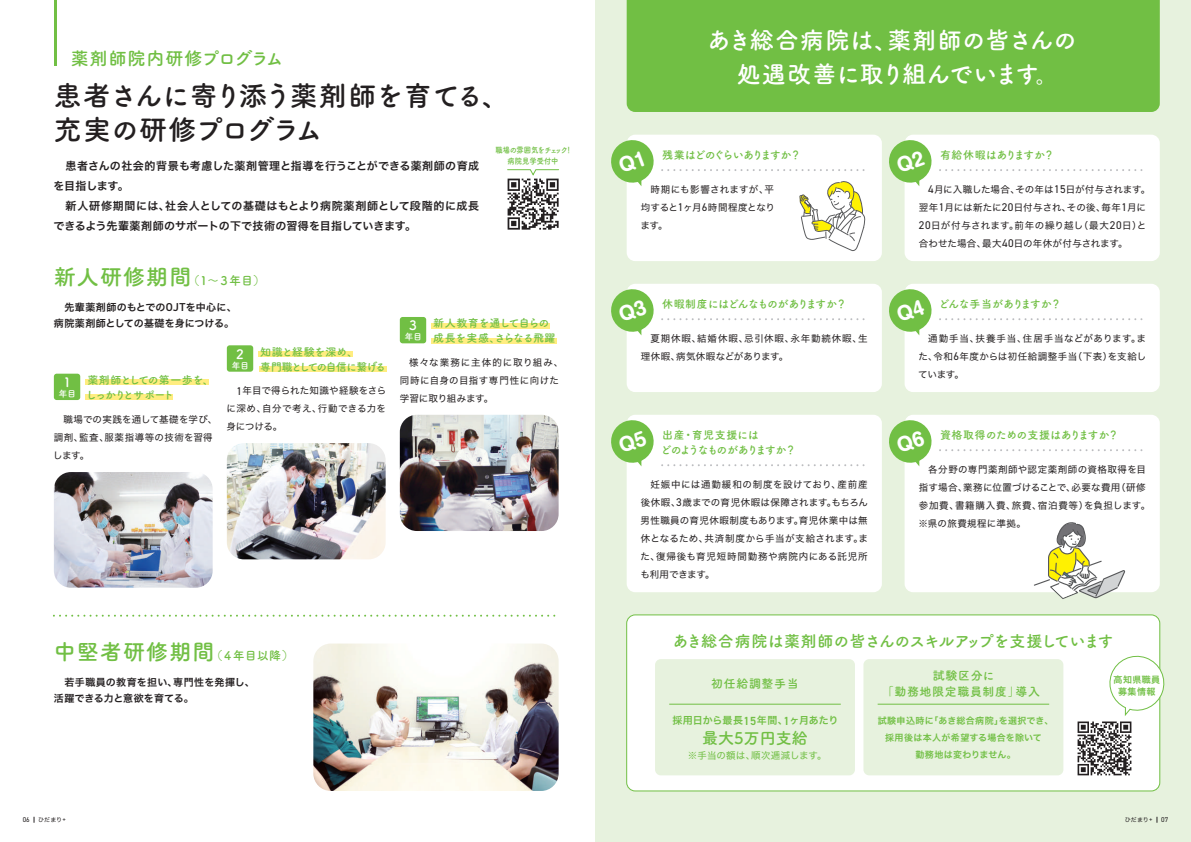
<style>
.page{position:relative;width:1191px;height:842px;background:#fff}
.page>*{position:absolute;margin:0;border:0;box-sizing:border-box;transform-origin:0 0}
.t1{font:28px/34px "Tsuku A Rd Gothic Std B";letter-spacing:-.045em;color:#231f20}
.t2{font:24px/34px "Tsuku A Rd Gothic Std B";letter-spacing:-.01em;color:#fff;text-align:center}
.t3{font:22px "Tsuku A Rd Gothic Std B";letter-spacing:.05em;color:#71bf44}
.t4{font:18px "Tsuku A Rd Gothic Std B";letter-spacing:.05em;color:#71bf44}
.t5{font:16px "Tsuku A Rd Gothic Std B";letter-spacing:-.04em;color:#71bf44}
.t6{font:16px "Tsuku B Rd Gothic Std B";color:#71bf44}
.t7{font:13px "Tsuku A Rd Gothic Std B";color:#fff}
.t8{font:12px/16px "Tsuku A Rd Gothic Std B";letter-spacing:.05em;color:#71bf44;text-align:center}
.t9{font:11px/20px "Hiragino Sans W6";letter-spacing:.02em;color:#231f20}
.t10{font:11px/15px "Tsuku A Rd Gothic Std B";letter-spacing:-.06em;color:#71bf44}
.t11{font:11px "Tsuku A Rd Gothic Std B";letter-spacing:-.01em;color:#71bf44}
.t12{font:11px/15px "Tsuku A Rd Gothic Std B";letter-spacing:-.08em;color:#71bf44}
.t13{font:11px "Tsuku A Rd Gothic Std B";letter-spacing:-.095em;color:#71bf44}
.t14{font:11px "Tsuku A Rd Gothic Std B";letter-spacing:-.14em;color:#71bf44}
.t15{font:11px "Tsuku A Rd Gothic Std B";letter-spacing:-.03em;color:#71bf44}
.t16{font:11px "Tsuku A Rd Gothic Std B";letter-spacing:.05em;color:#71bf44}
.t17{font:10px/16px "Hiragino Sans W6";letter-spacing:.02em;color:#231f20}
.t18{font:10px "Hiragino Sans W6";letter-spacing:-.01em;color:#71bf44}
.t19{font:9.5px/18px "Hiragino Sans W4";letter-spacing:.035em;color:#231f20;text-align:justify}
.t20{font:9.5px/18px "Hiragino Sans W4";letter-spacing:.01em;color:#231f20}
.t21{font:9.5px/18px "Hiragino Sans W4";letter-spacing:.055em;color:#231f20}
.t22{font:9.5px "Hiragino Sans W4";letter-spacing:.025em;color:#71bf44}
.t23{font:9px/17px "Hiragino Sans W6";letter-spacing:.04em;color:#71bf44;text-align:center}
.t24{font:9px "Tsuku A Rd Gothic Std B";color:#fff}
.t25{font:8px/11px "Tsuku A Rd Gothic Std B";color:#71bf44;text-align:center;scale:.91 1}
.t26{font:7px "DIN2014";color:#231f20}
.t27{font:6px "Hiragino Sans W4";letter-spacing:.02em;color:#231f20}
.s1{font-size:22px}
.s2{font-family:"DIN2014";font-weight:600;font-size:11.5px}
.s3{font-family:"DIN2014";font-size:11.2px}
.s4{font-size:12px}
.s5{font-family:"DIN2014";font-weight:600;font-size:11.8px}
.s6{font-family:"DIN2014";font-size:7px}
.s7{font-family:"DIN2014";font-size:6.9px}
</style>
<div class="page">
<div style="left:595px;top:0;width:596px;height:842px;background:#e7f2de"></div>
<hr style="left:54px;top:0;width:3px;height:65px;background:#71bf44">
<div style="left:86px;top:380px;width:123px;height:5px;background:#ffed80"></div>
<div style="left:86px;top:394px;width:87px;height:6px;background:#ffed80"></div>
<div style="left:259px;top:351px;width:94px;height:6px;background:#ffed80"></div>
<div style="left:259px;top:366px;width:127px;height:6px;background:#ffed80"></div>
<div style="left:431px;top:323px;width:119px;height:6px;background:#ffed80"></div>
<div style="left:431px;top:338px;width:126px;height:5px;background:#ffed80"></div>
<div style="left:626px;top:615px;width:533px;height:176px;background:#fff;border-radius:9px"></div>
<div style="left:626px;top:614px;width:534px;height:177px;border:1px solid #71bf44;border-radius:9px"></div>
<svg style="left:54px;top:615px;width:502px;height:2px"></svg>
<div style="left:655px;top:659px;width:200px;height:116px;background:#e7f2de;border-radius:6px"></div>
<hr style="left:669px;top:704px;width:171px;height:1px;background:#71bf44">
<div style="left:863px;top:659px;width:200px;height:116px;background:#e7f2de;border-radius:6px"></div>
<hr style="left:877px;top:704px;width:172px;height:1px;background:#71bf44">
<div style="left:626px;top:135px;width:256px;height:126px;background:#fff;border-radius:9px"></div>
<div style="left:904px;top:135px;width:255px;height:126px;background:#fff;border-radius:9px"></div>
<div style="left:626px;top:284px;width:256px;height:108px;background:#fff;border-radius:9px"></div>
<div style="left:904px;top:284px;width:255px;height:108px;background:#fff;border-radius:9px"></div>
<div style="left:626px;top:415px;width:256px;height:177px;background:#fff;border-radius:9px"></div>
<div style="left:904px;top:415px;width:255px;height:177px;background:#fff;border-radius:9px"></div>
<div style="left:626px;top:0;width:533px;height:112px;background:#71bf44"></div>
<div style="left:54px;top:374px;width:26px;height:26px;background:#71bf44;border-radius:3px"></div>
<img style="left:54px;top:472px;width:159px;height:116px">
<img style="left:227px;top:443px;width:159px;height:116px">
<img style="left:400px;top:415px;width:158px;height:116px">
<img style="left:313px;top:643px;width:245px;height:148px">
<svg style="left:507px;top:169px;width:52px;height:61px"></svg>
<div style="left:227px;top:345px;width:26px;height:27px;background:#71bf44;border-radius:3px"></div>
<div style="left:400px;top:317px;width:26px;height:26px;background:#71bf44;border-radius:3px"></div>
<svg style="left:662px;top:169px;width:203px;height:2px"></svg>
<svg style="left:940px;top:169px;width:203px;height:2px"></svg>
<svg style="left:662px;top:318px;width:203px;height:2px"></svg>
<svg style="left:940px;top:318px;width:203px;height:2px"></svg>
<svg style="left:662px;top:464px;width:203px;height:2px"></svg>
<svg style="left:940px;top:449px;width:203px;height:2px"></svg>
<svg style="left:1034px;top:522px;width:91px;height:77px"></svg>
<svg style="left:799px;top:181px;width:67px;height:71px"></svg>
<svg style="left:1077px;top:653px;width:88px;height:122px"></svg>
<svg style="left:611px;top:137px;width:43px;height:49px"></svg>
<svg style="left:889px;top:137px;width:43px;height:49px"></svg>
<svg style="left:611px;top:286px;width:43px;height:49px"></svg>
<svg style="left:889px;top:286px;width:43px;height:49px"></svg>
<svg style="left:611px;top:417px;width:43px;height:49px"></svg>
<svg style="left:889px;top:417px;width:43px;height:49px"></svg>
<h3 class="t4" style="left:71px;top:44px;width:214px">薬剤師院内研修プログラム</h3>
<h1 class="t1" style="left:54px;top:76px;width:457px">患者さんに寄り添う薬剤師を育てる、充実の研修プログラム</h1>
<p class="t9" style="left:53px;top:155px;width:427px">　患者さんの社会的背景も考慮した薬剤管理と指導を行うことができる薬剤師の育成を目指します。<br>　新人研修期間には、社会人としての基礎はもとより病院薬剤師として段階的に成長できるよう先輩薬剤師のサポートの下で技術の習得を目指していきます。</p>
<p class="t25" style="left:495px;top:144px;width:86px">職場の雰囲気をチェック！病院見学受付中</p>
<p class="t8" style="left:54px;top:272px;width:213px"><span class="s1">新人研修期間</span>（１～３年目）</p>
<p class="t17" style="left:54px;top:299px;width:184px">　先輩薬剤師のもとでの<span class="s2">OJT</span>を中心に、病院薬剤師としての基礎を身につける。</p>
<h3 class="t7" style="left:61px;top:372px;width:14px">１</h3>
<p class="t24" style="left:59px;top:387px;width:19px">年目</p>
<p class="t12" style="left:86px;top:372px;width:129px">薬剤師としての第一歩を、しっかりとサポート</p>
<p class="t19" style="left:53px;top:409px;width:166px;text-align:left;text-indent:10px">職場での実践を通して基礎を学び、調剤、監査、服薬指導等の技術を習得します。</p>
<h3 class="t7" style="left:236px;top:344px;width:9px">2</h3>
<p class="t24" style="left:231px;top:358px;width:19px">年目</p>
<p class="t10" style="left:260px;top:343px;width:127px">知識と経験を深め、<br>専門職としての自信に繋げる</p>
<p class="t19" style="left:226px;top:381px;width:161px;text-indent:10px"><span class="s3">1</span>年目で得られた知識や経験をさらに深め、自分で考え、行動できる力を身につける。</p>
<h3 class="t7" style="left:409px;top:315px;width:9px">3</h3>
<p class="t24" style="left:404px;top:330px;width:19px">年目</p>
<p class="t10" style="left:433px;top:315px;width:124px">新人教育を通して自らの成長を実感、さらなる飛躍</p>
<p class="t19" style="left:400px;top:353px;width:165px;text-align:left;text-indent:10px">様々な業務に主体的に取り組み、同時に自身の目指す専門性に向けた学習に取り組みます。</p>
<h3 class="t3" style="left:54px;top:635px;width:241px">中堅者研修期間<span class="s4">（４年目以降）</span></h3>
<p class="t17" style="left:54px;top:674px;width:202px">　若手職員の教育を担い、専門性を発揮し、活躍できる力と意欲を育てる。</p>
<h2 class="t2" style="left:707px;top:22px;width:372px">あき総合病院は、薬剤師の皆さんの処遇改善に取り組んでいます。</h2>
<p class="t13" style="left:662px;top:146px;width:141px">残業はどのぐらいありますか？</p>
<p class="t11" style="left:940px;top:146px;width:116px">有給休暇はありますか？</p>
<p class="t19" style="left:640px;top:179px;width:136px;text-indent:10px">時期にも影響されますが、平均すると<span class="s3">1</span>ヶ月<span class="s3">6</span>時間程度となります。</p>
<p class="t20" style="left:918px;top:179px;width:233px;text-indent:10px"><span class="s3">4</span>月に入職した場合、その年は<span class="s3">15</span>日が付与されます。翌年<span class="s3">1</span>月には新たに<span class="s3">20</span>日付与され、その後、毎年<span class="s3">1</span>月に<br><span class="s3">20</span>日が付与されます。前年の繰り越し（最大<span class="s3">20</span>日）と合わせた場合、最大<span class="s3">40</span>日の年休が付与されます。</p>
<p class="t10" style="left:662px;top:295px;width:186px">休暇制度にはどんなものがありますか？</p>
<p class="t15" style="left:938px;top:295px;width:124px">どんな手当がありますか？</p>
<p class="t21" style="left:641px;top:329px;width:228px;text-indent:10px">夏期休暇、結婚休暇、忌引休暇、永年勤続休暇、生理休暇、病気休暇などがあります。</p>
<p class="t19" style="left:918px;top:329px;width:229px;text-indent:10px">通勤手当、扶養手当、住居手当などがあります。また、令和<span class="s3">6</span>年度からは初任給調整手当（下表）を支給しています。</p>
<p class="t16" style="left:662px;top:426px;width:98px">出産・育児支援には</p>
<p class="t14" style="left:660px;top:441px;width:137px">どのようなものがありますか？</p>
<p class="t11" style="left:940px;top:426px;width:180px">資格取得のための支援はありますか？</p>
<p class="t19" style="left:640px;top:474px;width:229px;text-indent:10px">妊娠中には通勤緩和の制度を設けており、産前産後休暇、<span class="s3">3</span>歳までの育児休暇は保障されます。もちろん男性職員の育児休暇制度もあります。育児休業中は無休となるため、共済制度から手当が支給されます。また、復帰後も育児短時間勤務や病院内にある託児所も利用できます。</p>
<p class="t19" style="left:918px;top:459px;width:233px;text-align:left;text-indent:10px">各分野の専門薬剤師や認定薬剤師の資格取得を目指す場合、業務に位置づけることで、必要な費用（研修参加費、書籍購入費、旅費、宿泊費等）を負担します。※県の旅費規程に準拠。</p>
<h3 class="t5" style="left:672px;top:628px;width:442px">あき総合病院は薬剤師の皆さんのスキルアップを支援しています</h3>
<p class="t8" style="left:711px;top:675px;width:89px">初任給調整手当</p>
<p class="t8" style="left:881px;top:667px;width:160px">試験区分に<br>「勤務地限定職員制度」導入</p>
<p class="t23" style="left:1113px;top:674px;width:48px;line-height:12px">高知県職員募集情報</p>
<p class="t18" style="left:672px;top:711px;width:167px">採用日から最長<span class="s5">15</span>年間、<span class="s5">1</span>ヶ月あたり</p>
<p class="t22" style="left:688px;top:747px;width:140px">※手当の額は、順次逓減します。</p>
<h3 class="t6" style="left:702px;top:726px;width:107px">最大5万円支給</h3>
<p class="t23" style="left:878px;top:712px;width:177px">試験申込時に「あき総合病院」を選択でき、採用後は本人が希望する場合を除いて<br>勤務地は変わりません。</p>
<p class="t27" style="left:23px;top:814px;width:45px"><span class="s6">06</span> ひだまり<span class="s7">+</span></p>
<p class="t27" style="left:1124px;top:814px;width:29px">ひだまり<span class="s7">+</span></p>
<p class="t26" style="left:1161px;top:815px;width:8px">07</p>
</div>
